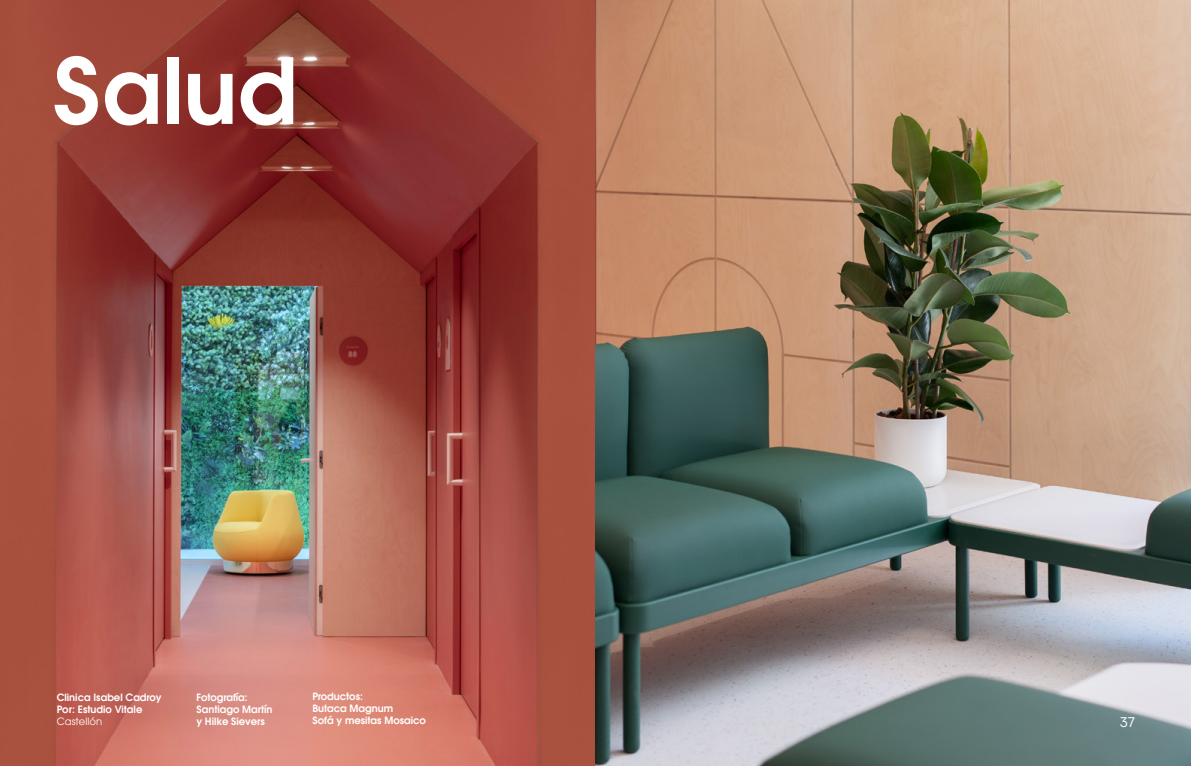
<style>
.page{position:relative;width:1191px;height:766px;background:#fff}
.page>*{position:absolute;margin:0;border:0;box-sizing:border-box;transform-origin:0 0}
.t1{font:600 90px "ITC Avant Garde Std";color:#fff}
.t2{font:14px "Modern Era";color:#fff}
.t3{font:600 10px/12px "ITC Avant Garde Std";color:#fff}
.t4{font:10px "ITC Avant Garde Std";color:#fff}
</style>
<div class="page">
<img style="left:0;top:0;width:1191px;height:765px">
<h1 class="t1" style="left:53px;top:32px;width:245px">Salud</h1>
<p class="t3" style="left:57px;top:691px;width:106px">Clinica Isabel Cadroy<br>Por: Estudio Vitale</p>
<p class="t4" style="left:57px;top:717px;width:47px">Castellón</p>
<p class="t3" style="left:196px;top:691px;width:78px">Fotografía:<br>Santiago Martín y Hilke Sievers</p>
<p class="t3" style="left:312px;top:690px;width:115px">Productos:<br>Butaca Magnum<br>Sofá y mesitas Mosaico</p>
<h2 class="t2" style="left:1119px;top:715px;width:17px">37</h2>
</div>
